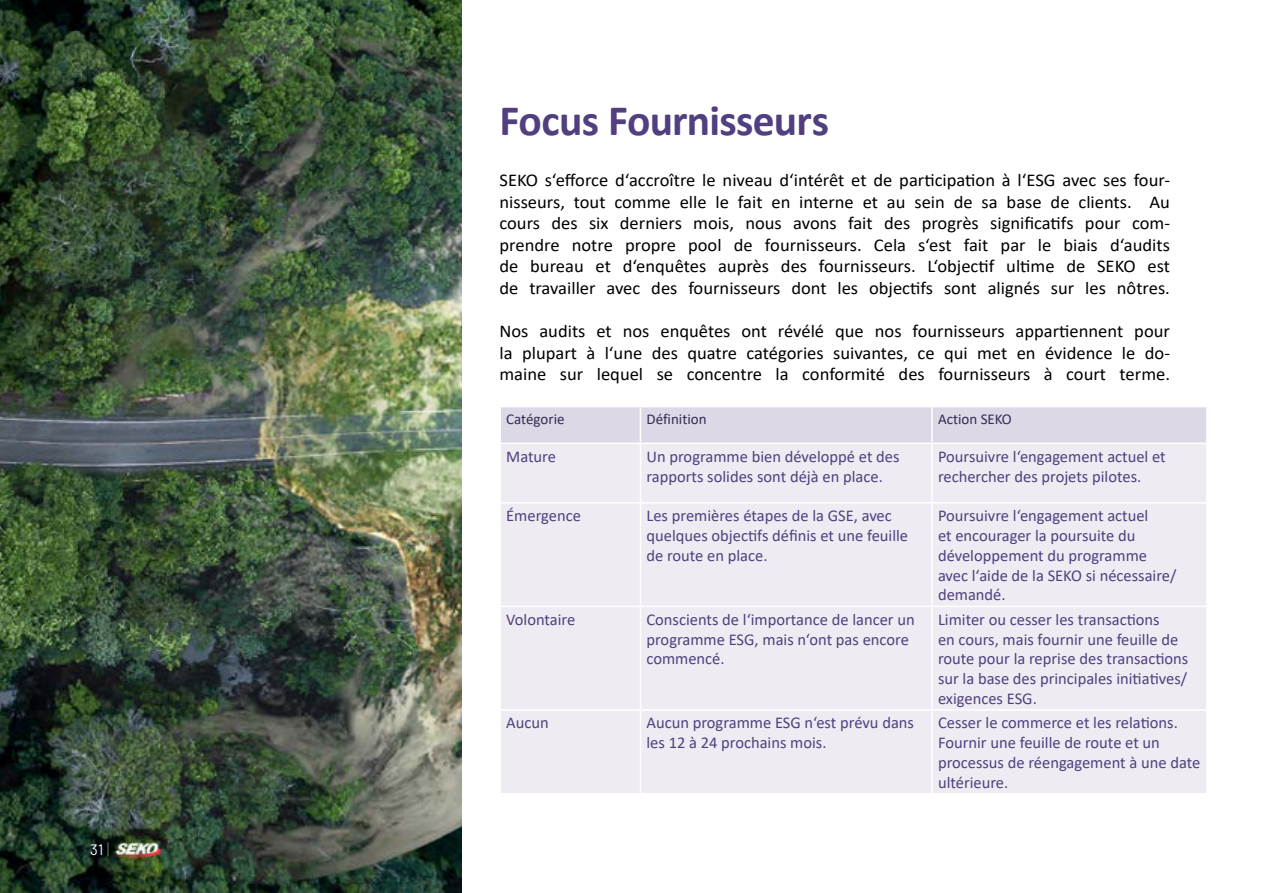
<style>
.page{position:relative;width:1263px;height:893px;background:#fff}
.page>*{position:absolute;margin:0;border:0;box-sizing:border-box;transform-origin:0 0}
.t1{font:700 43.5px "Calibri";letter-spacing:-.015em;color:#513f7f}
.t2{font:18px/21.6px "Calibri";color:#000;text-align:justify}
.t3{font:16.5px/19.8px "Calibri";color:#513f7f}
.t4{font:15px "Calibri";color:#362a54}
.t5{font:15px "Barlow";color:#fff}
.s1{font-weight:300;font-size:16.5px;color:#f9f9f9}
</style>
<div class="page">
<div style="left:501px;top:407px;width:705px;height:36px;background:#dcd8e6"></div>
<div style="left:501px;top:444px;width:705px;height:349px;background:#eeecf2"></div>
<hr style="left:640px;top:407px;width:1px;height:36px;background:#fff">
<hr style="left:931px;top:407px;width:2px;height:36px;background:#fff">
<hr style="left:640px;top:444px;width:1px;height:58px;background:#fff">
<hr style="left:931px;top:444px;width:2px;height:58px;background:#fff">
<hr style="left:499px;top:502px;width:141px;height:2px;background:#fff">
<hr style="left:640px;top:502px;width:292px;height:2px;background:#fff">
<hr style="left:640px;top:504px;width:1px;height:102px;background:#fff">
<hr style="left:932px;top:502px;width:276px;height:2px;background:#fff">
<hr style="left:931px;top:504px;width:2px;height:102px;background:#fff">
<hr style="left:499px;top:606px;width:141px;height:1px;background:#fff">
<hr style="left:640px;top:606px;width:292px;height:1px;background:#fff">
<hr style="left:640px;top:607px;width:1px;height:102px;background:#fff">
<hr style="left:932px;top:606px;width:276px;height:1px;background:#fff">
<hr style="left:931px;top:607px;width:2px;height:102px;background:#fff">
<hr style="left:499px;top:709px;width:141px;height:2px;background:#fff">
<hr style="left:640px;top:709px;width:292px;height:2px;background:#fff">
<hr style="left:640px;top:711px;width:1px;height:82px;background:#fff">
<hr style="left:932px;top:709px;width:276px;height:2px;background:#fff">
<hr style="left:931px;top:711px;width:2px;height:82px;background:#fff">
<img style="left:0;top:0;width:461px;height:892px">
<img style="left:106px;top:840px;width:59px;height:22px">
<p class="t5" style="left:90px;top:839px;width:20px">31<span class="s1">|</span></p>
<h1 class="t1" style="left:499px;top:90px;width:331px">Focus Fournisseurs</h1>
<p class="t2" style="left:499px;top:169px;width:672px">SEKO s‘efforce d‘accroître le niveau d‘intérêt et de participation à l‘ESG avec ses four&shy;nisseurs, tout comme elle le fait en interne et au sein de sa base de clients. Au cours des six derniers mois, nous avons fait des progrès significatifs pour com&shy;prendre notre propre pool de fournisseurs. Cela s‘est fait par le biais d‘audits de bureau et d‘enquêtes auprès des fournisseurs. L‘objectif ultime de SEKO est de travailler avec des fournisseurs dont les objectifs sont alignés sur les nôtres.</p>
<p class="t2" style="left:499px;top:320px;width:672px">Nos audits et nos enquêtes ont révélé que nos fournisseurs appartiennent pour la plupart à l‘une des quatre catégories suivantes, ce qui met en évidence le do&shy;maine sur lequel se concentre la conformité des fournisseurs à court terme.</p>
<p class="t4" style="left:506px;top:408px;width:60px">Catégorie</p>
<p class="t4" style="left:646px;top:408px;width:62px">Définition</p>
<p class="t4" style="left:938px;top:408px;width:75px">Action SEKO</p>
<p class="t3" style="left:506px;top:446px;width:51px">Mature</p>
<p class="t3" style="left:646px;top:446px;width:255px">Un programme bien développé et des rapports solides sont déjà en place.</p>
<p class="t3" style="left:938px;top:446px;width:229px">Poursuivre l‘engagement actuel et rechercher des projets pilotes.</p>
<p class="t3" style="left:506px;top:505px;width:76px">Émergence</p>
<p class="t3" style="left:646px;top:505px;width:263px">Les premières étapes de la GSE, avec quelques objectifs définis et une feuille de route en place.</p>
<p class="t3" style="left:938px;top:505px;width:240px">Poursuivre l‘engagement actuel<br>et encourager la poursuite du développement du programme avec l‘aide de la SEKO si nécessaire/ demandé.</p>
<p class="t3" style="left:506px;top:609px;width:71px">Volontaire</p>
<p class="t3" style="left:646px;top:609px;width:270px">Conscients de l‘importance de lancer un programme ESG, mais n‘ont pas encore commencé.</p>
<p class="t3" style="left:938px;top:609px;width:252px">Limiter ou cesser les transactions<br>en cours, mais fournir une feuille de route pour la reprise des transactions sur la base des principales initiatives/ exigences ESG.</p>
<p class="t3" style="left:506px;top:712px;width:44px">Aucun</p>
<p class="t3" style="left:646px;top:712px;width:269px">Aucun programme ESG n‘est prévu dans les 12 à 24 prochains mois.</p>
<p class="t3" style="left:938px;top:712px;width:264px">Cesser le commerce et les relations.<br>Fournir une feuille de route et un processus de réengagement à une date ultérieure.</p>
</div>
